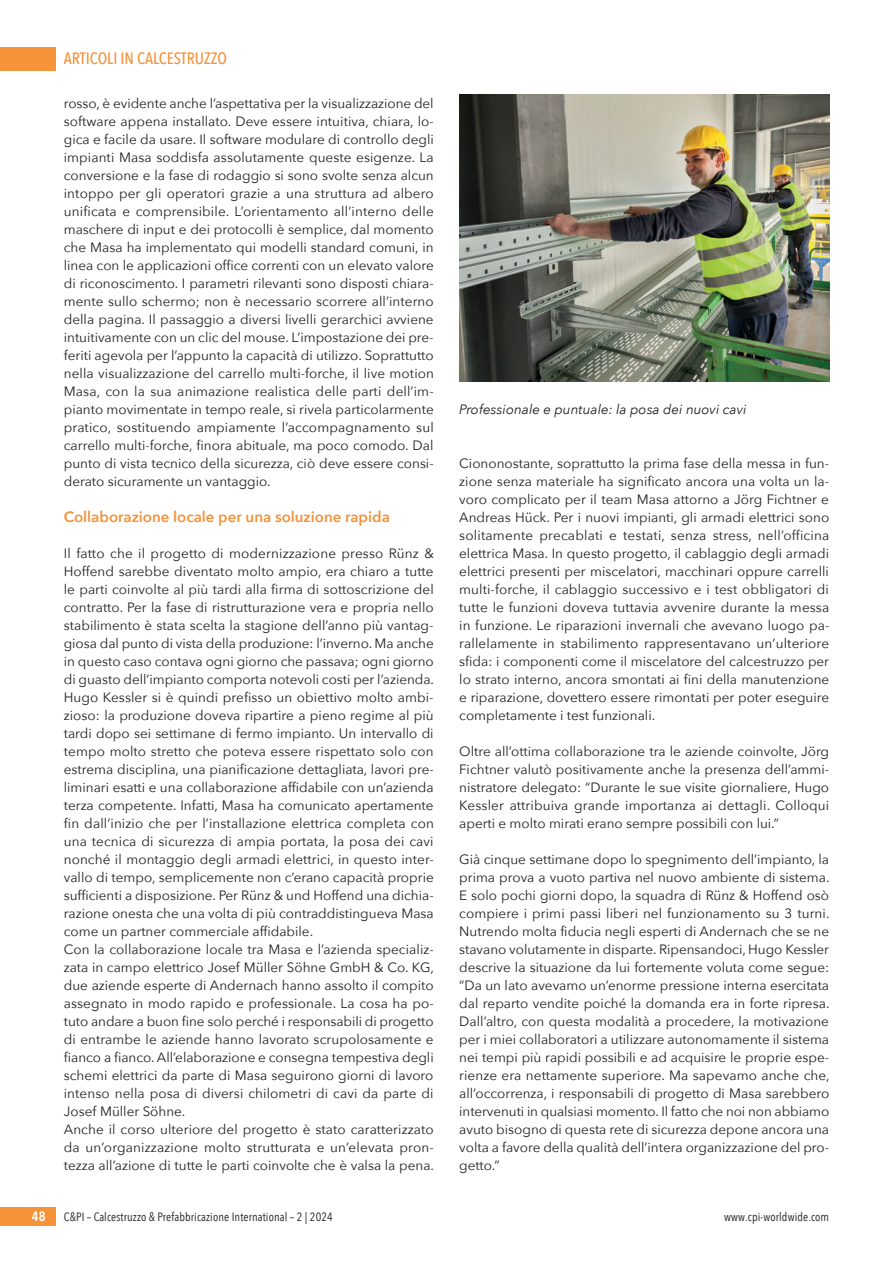
<style>
.page{position:relative;width:893px;height:1263px;background:#fff}
.page>*{position:absolute;margin:0;border:0;box-sizing:border-box;transform-origin:0 0}
.t1{font:500 16.5px "Avenir Next Condensed";color:#f69238}
.t2{font:600 15px "Avenir Next";color:#f69238}
.t3{font:13.5px/18px "Avenir Next";color:#231f20;text-align:justify}
.t4{font:italic 13.5px "Avenir Next";color:#231f20}
.t5{font:600 13.5px "Avenir Next Condensed";color:#fff}
.t6{font:12px "Avenir Next Condensed";letter-spacing:.01em;color:#231f20}
</style>
<div class="page">
<div style="left:0;top:47px;width:55px;height:23px;background:#f69238"></div>
<div style="left:0;top:1208px;width:55px;height:18px;background:#f69238"></div>
<img style="left:459px;top:95px;width:370px;height:287px">
<p class="t1" style="left:64px;top:49px;width:165px">ARTICOLI IN CALCESTRUZZO</p>
<p class="t3" style="left:64px;top:94px;width:372px">rosso, è evidente anche l’aspettativa per la visualizzazione del software appena installato. Deve essere intuitiva, chiara, lo&shy;gica e facile da usare. Il software modulare di controllo degli impianti Masa soddisfa assolutamente queste esigenze. La conversione e la fase di rodaggio si sono svolte senza alcun intoppo per gli operatori grazie a una struttura ad albero unificata e comprensibile. L’orientamento all’interno delle maschere di input e dei protocolli è semplice, dal momento che Masa ha implementato qui modelli standard comuni, in linea con le applicazioni office correnti con un elevato valore di riconoscimento. I parametri rilevanti sono disposti chiara&shy;mente sullo schermo; non è necessario scorrere all’interno della pagina. Il passaggio a diversi livelli gerarchici avviene intuitivamente con un clic del mouse. L’impostazione dei pre&shy;feriti agevola per l’appunto la capacità di utilizzo. Soprattutto nella visualizzazione del carrello multi-forche, il live motion Masa, con la sua animazione realistica delle parti dell’im&shy;pianto movimentate in tempo reale, si rivela particolarmente pratico, sostituendo ampiamente l’accompagnamento sul carrello multi-forche, finora abituale, ma poco comodo. Dal punto di vista tecnico della sicurezza, ciò deve essere consi&shy;derato sicuramente un vantaggio.</p>
<p class="t2" style="left:64px;top:504px;width:328px">Collaborazione locale per una soluzione rapida</p>
<p class="t3" style="left:64px;top:544px;width:372px;text-align:left">Il fatto che il progetto di modernizzazione presso Rünz &amp; Hoffend sarebbe diventato molto ampio, era chiaro a tutte le parti coinvolte al più tardi alla firma di sottoscrizione del contratto. Per la fase di ristrutturazione vera e propria nello stabilimento è stata scelta la stagione dell’anno più vantag&shy;giosa dal punto di vista della produzione: l’inverno. Ma anche in questo caso contava ogni giorno che passava; ogni giorno di guasto dell’impianto comporta notevoli costi per l’azienda.<br>Hugo Kessler si è quindi prefisso un obiettivo molto ambi&shy;zioso: la produzione doveva ripartire a pieno regime al più tardi dopo sei settimane di fermo impianto. Un intervallo di tempo molto stretto che poteva essere rispettato solo con estrema disciplina, una pianificazione dettagliata, lavori pre&shy;liminari esatti e una collaborazione affidabile con un’azienda terza competente. Infatti, Masa ha comunicato apertamente fin dall’inizio che per l’installazione elettrica completa con una tecnica di sicurezza di ampia portata, la posa dei cavi nonché il montaggio degli armadi elettrici, in questo inter&shy;vallo di tempo, semplicemente non c’erano capacità proprie sufficienti a disposizione. Per Rünz &amp; und Hoffend una dichia&shy;razione onesta che una volta di più contraddistingueva Masa come un partner commerciale affidabile.<br>Con la collaborazione locale tra Masa e l’azienda specializ&shy;zata in campo elettrico Josef Müller Söhne GmbH &amp; Co. KG, due aziende esperte di Andernach hanno assolto il compito assegnato in modo rapido e professionale. La cosa ha po&shy;tuto andare a buon fine solo perché i responsabili di progetto di entrambe le aziende hanno lavorato scrupolosamente e fianco a fianco. All’elaborazione e consegna tempestiva degli schemi elettrici da parte di Masa seguirono giorni di lavoro intenso nella posa di diversi chilometri di cavi da parte di Josef Müller Söhne.<br>Anche il corso ulteriore del progetto è stato caratterizzato da un’organizzazione molto strutturata e un’elevata pron&shy;tezza all’azione di tutte le parti coinvolte che è valsa la pena.</p>
<p class="t4" style="left:459px;top:398px;width:289px">Professionale e puntuale: la posa dei nuovi cavi</p>
<p class="t3" style="left:459px;top:454px;width:372px">Ciononostante, soprattutto la prima fase della messa in fun&shy;zione senza materiale ha significato ancora una volta un la&shy;voro complicato per il team Masa attorno a Jörg Fichtner e Andreas Hück. Per i nuovi impianti, gli armadi elettrici sono solitamente precablati e testati, senza stress, nell’officina elettrica Masa. In questo progetto, il cablaggio degli armadi elettrici presenti per miscelatori, macchinari oppure carrelli multi-forche, il cablaggio successivo e i test obbligatori di tutte le funzioni doveva tuttavia avvenire durante la messa in funzione. Le riparazioni invernali che avevano luogo pa&shy;rallelamente in stabilimento rappresentavano un’ulteriore sfida: i componenti come il miscelatore del calcestruzzo per lo strato interno, ancora smontati ai fini della manutenzione e riparazione, dovettero essere rimontati per poter eseguire completamente i test funzionali.</p>
<p class="t3" style="left:459px;top:742px;width:372px">Oltre all’ottima collaborazione tra le aziende coinvolte, Jörg Fichtner valutò positivamente anche la presenza dell’ammi&shy;nistratore delegato: “Durante le sue visite giornaliere, Hugo Kessler attribuiva grande importanza ai dettagli. Colloqui aperti e molto mirati erano sempre possibili con lui.”</p>
<p class="t3" style="left:459px;top:850px;width:372px">Già cinque settimane dopo lo spegnimento dell’impianto, la prima prova a vuoto partiva nel nuovo ambiente di sistema.<br>E solo pochi giorni dopo, la squadra di Rünz &amp; Hoffend osò compiere i primi passi liberi nel funzionamento su 3 turni.<br>Nutrendo molta fiducia negli esperti di Andernach che se ne stavano volutamente in disparte. Ripensandoci, Hugo Kessler descrive la situazione da lui fortemente voluta come segue: “Da un lato avevamo un’enorme pressione interna esercitata dal reparto vendite poiché la domanda era in forte ripresa.<br>Dall’altro, con questa modalità a procedere, la motivazione per i miei collaboratori a utilizzare autonomamente il sistema nei tempi più rapidi possibili e ad acquisire le proprie espe&shy;rienze era nettamente superiore. Ma sapevamo anche che, all’occorrenza, i responsabili di progetto di Masa sarebbero intervenuti in qualsiasi momento. Il fatto che noi non abbiamo avuto bisogno di questa rete di sicurezza depone ancora una volta a favore della qualità dell’intera organizzazione del pro&shy;getto.”</p>
<p class="t5" style="left:32px;top:1205px;width:15px">48</p>
<p class="t6" style="left:64px;top:1207px;width:271px">C&amp;PI – Calcestruzzo &amp; Prefabbricazione International – 2 | 2024</p>
<p class="t6" style="left:724px;top:1207px;width:107px">www.cpi-worldwide.com</p>
</div>
